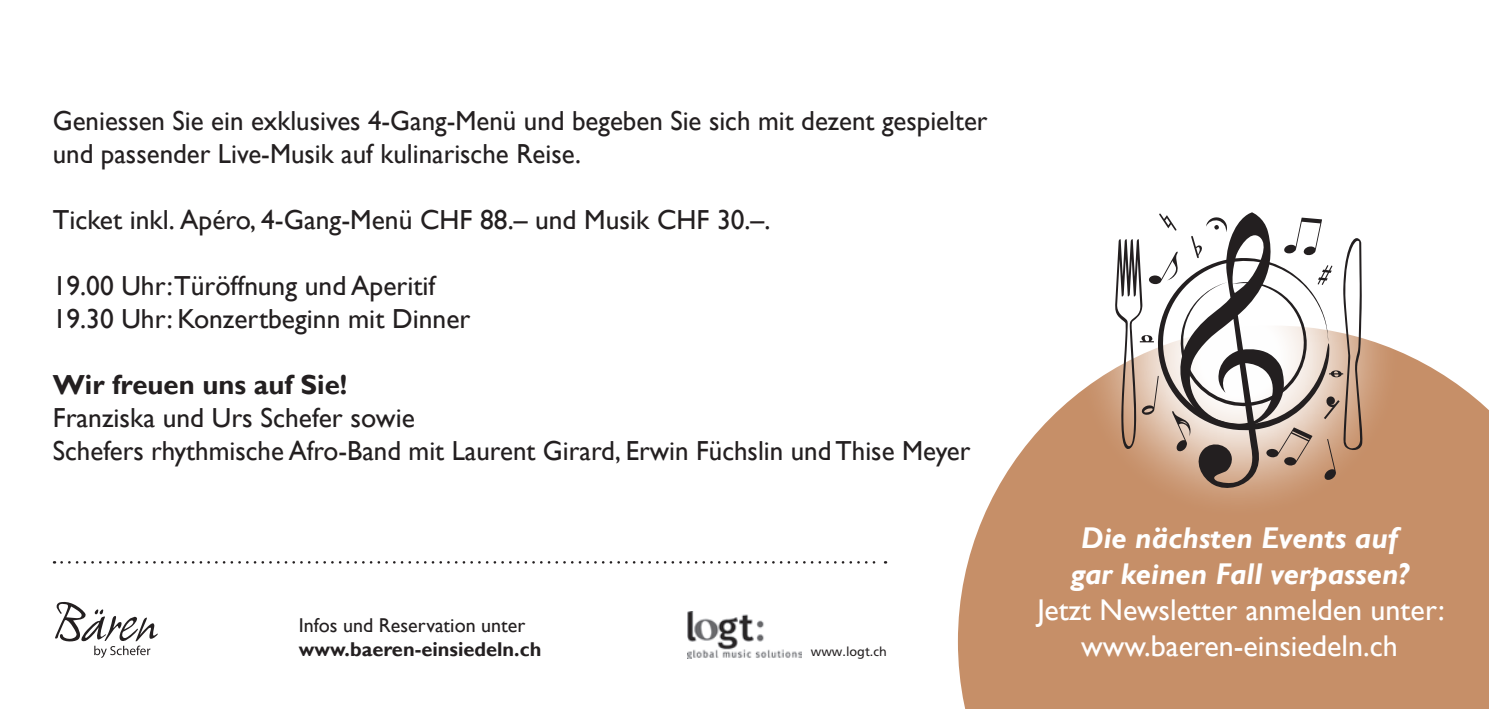
<style>
.page{position:relative;width:1489px;height:709px;background:#fff}
.page>*{position:absolute;margin:0;border:0;box-sizing:border-box;transform-origin:0 0}
.t1{font:30px "Gill Sans";color:#fff}
.t2{font:italic 700 30px/36px "Gill Sans";color:#fff;text-align:center}
.t3{font:27.5px/33px "Gill Sans";color:#231f20}
.t4{font:700 27.5px "Gill Sans";color:#231f20}
.t5{font:20px "Gill Sans";color:#231f20}
.t6{font:700 20px "Gill Sans";color:#231f20}
.t7{font:12.75px "Frutiger LT Pro";color:#231f20}
</style>
<div class="page">
<svg style="left:957px;top:352px;width:531px;height:357px;background:#cc9b79"></svg>
<svg style="left:1074px;top:193px;width:328px;height:328px"></svg>
<svg style="left:1114px;top:212px;width:249px;height:280px"></svg>
<img style="left:687px;top:611px;width:114px;height:47px">
<svg style="left:61px;top:561px;width:825px;height:2px"></svg>
<svg style="left:55px;top:602px;width:103px;height:56px"></svg>
<p class="t3" style="left:53px;top:104px;width:936px">Geniessen Sie ein exklusives 4-Gang-Menü und begeben Sie sich mit dezent gespielter und passender Live-Musik auf kulinarische Reise.</p>
<p class="t3" style="left:53px;top:203px;width:719px">Ticket inkl. Apéro, 4-Gang-Menü CHF 88.– und Musik CHF 30.–.</p>
<p class="t3" style="left:53px;top:269px;width:419px">19.00 Uhr:Türöffnung und Aperitif<br>19.30 Uhr: Konzertbeginn mit Dinner</p>
<p class="t4" style="left:53px;top:368px;width:296px">Wir freuen uns auf Sie!</p>
<p class="t3" style="left:53px;top:401px;width:919px">Franziska und Urs Schefer sowie<br>Schefers rhythmische Afro-Band mit Laurent Girard, Erwin Füchslin und Thise Meyer</p>
<p class="t5" style="left:299px;top:613px;width:228px">Infos und Reservation unter</p>
<p class="t6" style="left:299px;top:637px;width:244px">www.baeren-einsiedeln.ch</p>
<p class="t2" style="left:1070px;top:520px;width:339px">Die nächsten Events auf gar keinen Fall verpassen?</p>
<p class="t1" style="left:1037px;top:592px;width:408px">Jetzt Newsletter anmelden unter:</p>
<p class="t7" style="left:810px;top:644px;width:77px">www.logt.ch</p>
<p class="t1" style="left:1081px;top:628px;width:318px">www.baeren-einsiedeln.ch</p>
</div>
